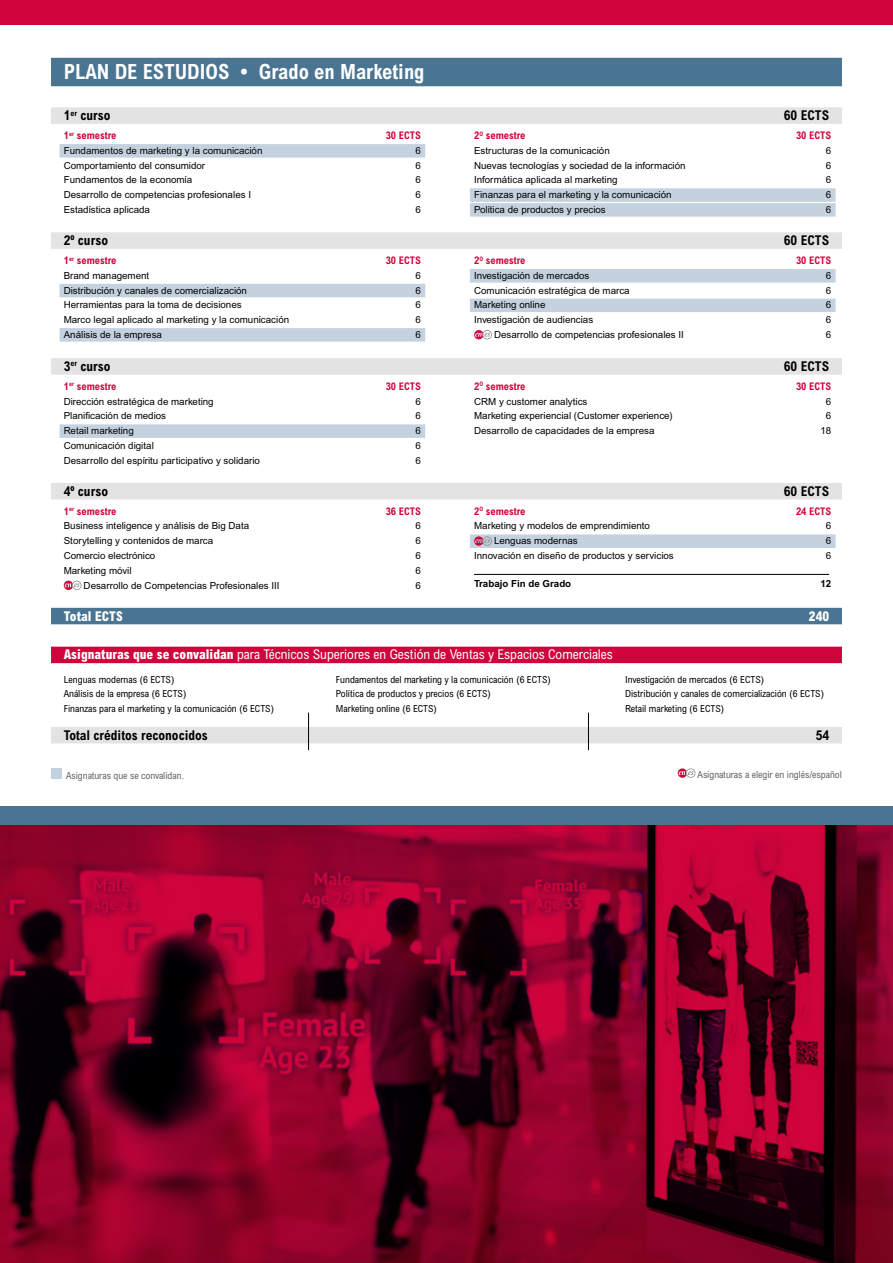
<style>
.page{position:relative;width:893px;height:1263px;background:#fff}
.page>*{position:absolute;margin:0;border:0;box-sizing:border-box;transform-origin:0 0}
.t1{font:700 condensed 21px "Arial MT Pro";color:#fff}
.t2{font:condensed 13.5px "Arial MT Pro";color:#fff}
.t3{font:700 condensed 13.5px "Arial MT Pro";color:#000}
.t4{font:800 condensed 13.5px "Arial MT Pro";color:#fff}
.t5{font:700 condensed 10.5px "Arial MT Pro";color:#d0043c}
.t6{font:9.75px "Arial MT Pro";color:#000}
.t7{font:condensed 9.75px/14.7px "Arial MT Pro";color:#000}
.t8{font:condensed 9.75px "Arial MT Pro";color:#646363}
.t9{font:700 9.75px "Arial MT Pro";color:#000}
.s1{font-weight:800}
</style>
<div class="page">
<div style="left:0;top:0;width:893px;height:25px;background:#d0043c"></div>
<div style="left:51px;top:58px;width:791px;height:28px;background:#497593"></div>
<svg style="left:0;top:824px;width:893px;height:439px;background:#770224"></svg>
<div style="left:0;top:806px;width:893px;height:18px;background:#497593"></div>
<div style="left:51px;top:647px;width:791px;height:16px;background:#d0043c"></div>
<div style="left:51px;top:727px;width:791px;height:16px;background:#e3e3e3"></div>
<hr style="left:308px;top:713px;width:1px;height:37px;background:#000">
<hr style="left:588px;top:713px;width:1px;height:37px;background:#000">
<div style="left:51px;top:107px;width:791px;height:17px;background:#e3e3e3"></div>
<div style="left:60px;top:144px;width:365px;height:14px;background:#c4d1df"></div>
<div style="left:470px;top:188px;width:366px;height:14px;background:#c4d1df"></div>
<div style="left:470px;top:203px;width:366px;height:14px;background:#c4d1df"></div>
<div style="left:51px;top:232px;width:791px;height:17px;background:#e3e3e3"></div>
<div style="left:60px;top:284px;width:365px;height:13px;background:#c4d1df"></div>
<div style="left:60px;top:328px;width:365px;height:14px;background:#c4d1df"></div>
<div style="left:470px;top:269px;width:366px;height:14px;background:#c4d1df"></div>
<div style="left:470px;top:299px;width:366px;height:13px;background:#c4d1df"></div>
<svg style="left:474px;top:330px;width:18px;height:9px"></svg>
<div style="left:51px;top:358px;width:791px;height:17px;background:#e3e3e3"></div>
<div style="left:60px;top:424px;width:365px;height:14px;background:#c4d1df"></div>
<div style="left:51px;top:483px;width:791px;height:16px;background:#e3e3e3"></div>
<svg style="left:64px;top:581px;width:18px;height:9px"></svg>
<div style="left:470px;top:534px;width:366px;height:14px;background:#c4d1df"></div>
<hr style="left:474px;top:574px;width:355px;height:1px;background:#000">
<svg style="left:474px;top:536px;width:18px;height:10px"></svg>
<div style="left:51px;top:608px;width:791px;height:16px;background:#497593"></div>
<div style="left:51px;top:768px;width:10px;height:10px;background:#c4d1df"></div>
<svg style="left:678px;top:768px;width:17px;height:10px"></svg>
<h1 class="t1" style="left:64px;top:59px;width:362px">PLAN DE ESTUDIOS • Grado en Marketing</h1>
<h2 class="t3" style="left:64px;top:108px;width:48px">1<sup>er</sup> curso</h2>
<h2 class="t3" style="left:784px;top:108px;width:47px">60 ECTS</h2>
<p class="t5" style="left:64px;top:129px;width:54px">1<sup>er</sup> semestre</p>
<p class="t5" style="left:386px;top:129px;width:37px">30 ECTS</p>
<p class="t6" style="left:64px;top:145px;width:200px">Fundamentos de marketing y la comunicación</p>
<p class="t6" style="left:416px;top:145px;width:7px">6</p>
<p class="t6" style="left:64px;top:160px;width:143px">Comportamiento del consumidor</p>
<p class="t6" style="left:416px;top:160px;width:7px">6</p>
<p class="t6" style="left:64px;top:174px;width:130px">Fundamentos de la economía</p>
<p class="t6" style="left:416px;top:174px;width:7px">6</p>
<p class="t6" style="left:64px;top:189px;width:189px">Desarrollo de competencias profesionales I</p>
<p class="t6" style="left:416px;top:189px;width:7px">6</p>
<p class="t6" style="left:64px;top:204px;width:88px">Estadística aplicada</p>
<p class="t6" style="left:416px;top:204px;width:7px">6</p>
<p class="t5" style="left:474px;top:129px;width:53px">2<sup>O</sup> semestre</p>
<p class="t5" style="left:796px;top:129px;width:37px">30 ECTS</p>
<p class="t6" style="left:474px;top:145px;width:137px">Estructuras de la comunicación</p>
<p class="t6" style="left:826px;top:145px;width:7px">6</p>
<p class="t6" style="left:474px;top:160px;width:213px">Nuevas tecnologías y sociedad de la información</p>
<p class="t6" style="left:826px;top:160px;width:7px">6</p>
<p class="t6" style="left:474px;top:174px;width:145px">Informática aplicada al marketing</p>
<p class="t6" style="left:826px;top:174px;width:7px">6</p>
<p class="t6" style="left:474px;top:189px;width:199px">Finanzas para el marketing y la comunicación</p>
<p class="t6" style="left:826px;top:189px;width:7px">6</p>
<p class="t6" style="left:474px;top:204px;width:133px">Política de productos y precios</p>
<p class="t6" style="left:826px;top:204px;width:7px">6</p>
<h2 class="t3" style="left:64px;top:232px;width:46px">2º curso</h2>
<h2 class="t3" style="left:784px;top:232px;width:47px">60 ECTS</h2>
<p class="t5" style="left:64px;top:254px;width:54px">1<sup>er</sup> semestre</p>
<p class="t5" style="left:386px;top:254px;width:37px">30 ECTS</p>
<p class="t6" style="left:64px;top:270px;width:87px">Brand management</p>
<p class="t6" style="left:416px;top:270px;width:7px">6</p>
<p class="t6" style="left:64px;top:285px;width:185px">Distribución y canales de comercialización</p>
<p class="t6" style="left:416px;top:285px;width:7px">6</p>
<p class="t6" style="left:64px;top:299px;width:179px">Herramientas para la toma de decisiones</p>
<p class="t6" style="left:416px;top:299px;width:7px">6</p>
<p class="t6" style="left:64px;top:314px;width:227px">Marco legal aplicado al marketing y la comunicación</p>
<p class="t6" style="left:416px;top:314px;width:7px">6</p>
<p class="t6" style="left:64px;top:329px;width:100px">Análisis de la empresa</p>
<p class="t6" style="left:416px;top:329px;width:7px">6</p>
<p class="t5" style="left:474px;top:254px;width:53px">2<sup>O</sup> semestre</p>
<p class="t5" style="left:796px;top:254px;width:37px">30 ECTS</p>
<p class="t6" style="left:474px;top:270px;width:117px">Investigación de mercados</p>
<p class="t6" style="left:826px;top:270px;width:7px">6</p>
<p class="t6" style="left:474px;top:285px;width:157px">Comunicación estratégica de marca</p>
<p class="t6" style="left:826px;top:285px;width:7px">6</p>
<p class="t6" style="left:474px;top:299px;width:73px">Marketing online</p>
<p class="t6" style="left:826px;top:299px;width:7px">6</p>
<p class="t6" style="left:474px;top:314px;width:121px">Investigación de audiencias</p>
<p class="t6" style="left:826px;top:314px;width:7px">6</p>
<p class="t6" style="left:494px;top:329px;width:191px">Desarrollo de competencias profesionales II</p>
<p class="t6" style="left:826px;top:329px;width:7px">6</p>
<h2 class="t3" style="left:64px;top:358px;width:48px">3<sup>er</sup> curso</h2>
<h2 class="t3" style="left:784px;top:358px;width:47px">60 ECTS</h2>
<p class="t5" style="left:64px;top:380px;width:54px">1<sup>er</sup> semestre</p>
<p class="t5" style="left:386px;top:380px;width:37px">30 ECTS</p>
<p class="t6" style="left:64px;top:396px;width:151px">Dirección estratégica de marketing</p>
<p class="t6" style="left:416px;top:396px;width:7px">6</p>
<p class="t6" style="left:64px;top:410px;width:104px">Planificación de medios</p>
<p class="t6" style="left:416px;top:410px;width:7px">6</p>
<p class="t6" style="left:64px;top:425px;width:72px">Retail marketing</p>
<p class="t6" style="left:416px;top:425px;width:7px">6</p>
<p class="t6" style="left:64px;top:440px;width:92px">Comunicación digital</p>
<p class="t6" style="left:416px;top:440px;width:7px">6</p>
<p class="t6" style="left:64px;top:455px;width:198px">Desarrollo del espíritu participativo y solidario</p>
<p class="t6" style="left:416px;top:455px;width:7px">6</p>
<p class="t5" style="left:474px;top:380px;width:53px">2<sup>O</sup> semestre</p>
<p class="t5" style="left:796px;top:380px;width:37px">30 ECTS</p>
<p class="t6" style="left:474px;top:396px;width:115px">CRM y customer analytics</p>
<p class="t6" style="left:826px;top:396px;width:7px">6</p>
<p class="t6" style="left:474px;top:410px;width:200px">Marketing experiencial (Customer experience)</p>
<p class="t6" style="left:826px;top:410px;width:7px">6</p>
<p class="t6" style="left:474px;top:425px;width:182px">Desarrollo de capacidades de la empresa</p>
<p class="t6" style="left:820px;top:425px;width:12px">18</p>
<h2 class="t3" style="left:64px;top:483px;width:46px">4º curso</h2>
<h2 class="t3" style="left:784px;top:483px;width:47px">60 ECTS</h2>
<p class="t5" style="left:64px;top:505px;width:54px">1<sup>er</sup> semestre</p>
<p class="t5" style="left:386px;top:505px;width:37px">36 ECTS</p>
<p class="t6" style="left:64px;top:520px;width:187px">Business inteligence y análisis de Big Data</p>
<p class="t6" style="left:416px;top:520px;width:7px">6</p>
<p class="t6" style="left:64px;top:535px;width:151px">Storytelling y contenidos de marca</p>
<p class="t6" style="left:416px;top:535px;width:7px">6</p>
<p class="t6" style="left:64px;top:550px;width:93px">Comercio electrónico</p>
<p class="t6" style="left:416px;top:550px;width:7px">6</p>
<p class="t6" style="left:64px;top:565px;width:69px">Marketing móvil</p>
<p class="t6" style="left:416px;top:565px;width:7px">6</p>
<p class="t6" style="left:84px;top:579px;width:197px">Desarrollo de Competencias Profesionales III</p>
<p class="t6" style="left:416px;top:579px;width:7px">6</p>
<p class="t5" style="left:474px;top:505px;width:53px">2<sup>O</sup> semestre</p>
<p class="t5" style="left:796px;top:505px;width:37px">24 ECTS</p>
<p class="t6" style="left:474px;top:520px;width:177px">Marketing y modelos de emprendimiento</p>
<p class="t6" style="left:826px;top:520px;width:7px">6</p>
<p class="t6" style="left:494px;top:535px;width:85px">Lenguas modernas</p>
<p class="t6" style="left:826px;top:535px;width:7px">6</p>
<p class="t6" style="left:474px;top:550px;width:201px">Innovación en diseño de productos y servicios</p>
<p class="t6" style="left:826px;top:550px;width:7px">6</p>
<p class="t9" style="left:474px;top:577px;width:99px">Trabajo Fin de Grado</p>
<p class="t9" style="left:820px;top:577px;width:12px">12</p>
<h2 class="t4" style="left:64px;top:608px;width:61px">Total ECTS</h2>
<h2 class="t4" style="left:809px;top:608px;width:22px">240</h2>
<h2 class="t2" style="left:64px;top:646px;width:551px"><span class="s1">Asignaturas que se convalidan</span> para Técnicos Superiores en Gestión de Ventas y Espacios Comerciales</h2>
<p class="t7" style="left:64px;top:672px;width:212px">Lenguas modernas (6 ECTS)<br>Análisis de la empresa (6 ECTS)<br>Finanzas para el marketing y la comunicación (6 ECTS)</p>
<p class="t7" style="left:336px;top:672px;width:216px">Fundamentos del marketing y la comunicación (6 ECTS)<br>Política de productos y precios (6 ECTS)<br>Marketing online (6 ECTS)</p>
<p class="t7" style="left:625px;top:672px;width:200px">Investigación de mercados (6 ECTS)<br>Distribución y canales de comercialización (6 ECTS)<br>Retail marketing (6 ECTS)</p>
<h2 class="t3" style="left:64px;top:727px;width:146px">Total créditos reconocidos</h2>
<h2 class="t3" style="left:816px;top:727px;width:15px">54</h2>
<p class="t8" style="left:66px;top:769px;width:120px">Asignaturas que se convalidan.</p>
<p class="t8" style="left:698px;top:768px;width:146px">Asignaturas a elegir en inglés/español</p>
</div>
